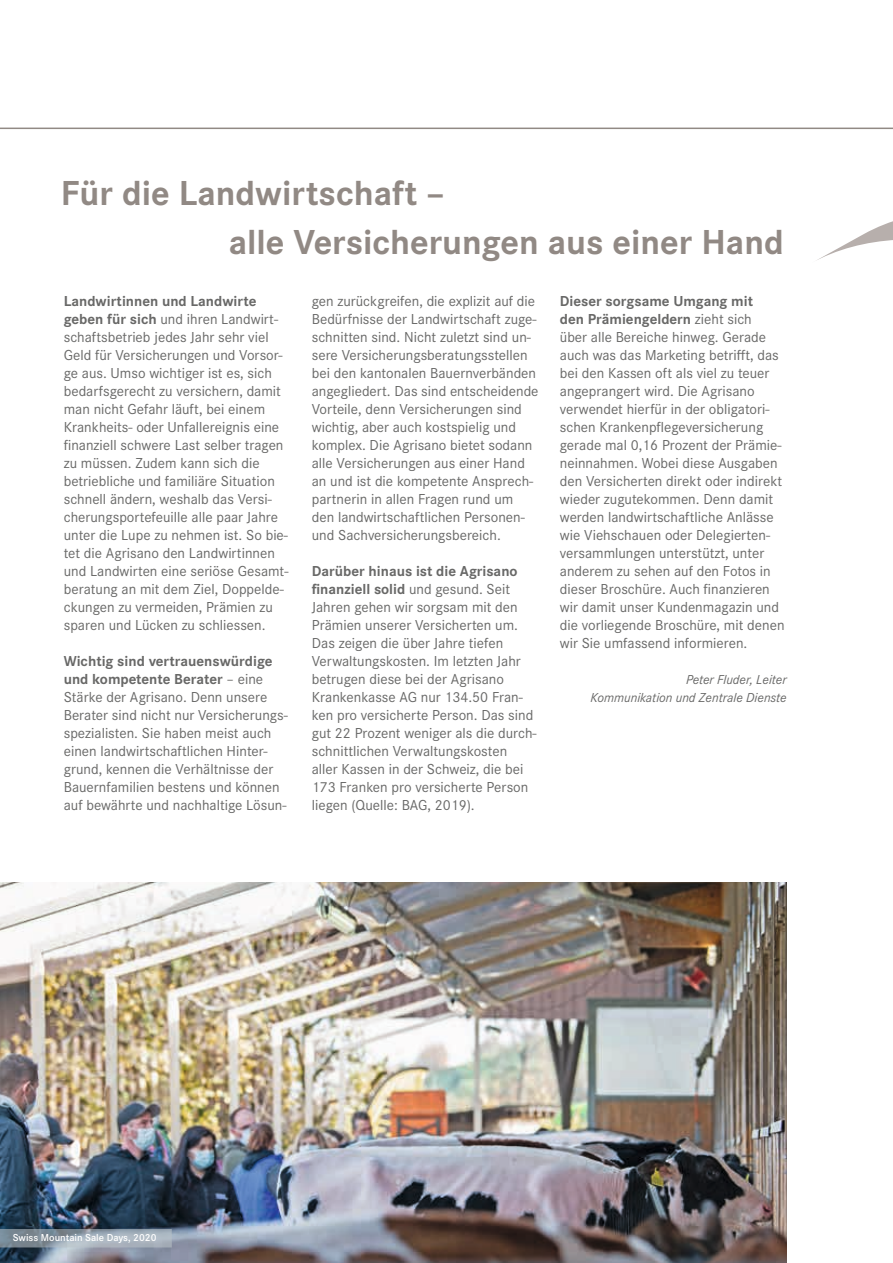
<style>
.page{position:relative;width:893px;height:1263px;background:#fff}
.page>*{position:absolute;margin:0;border:0;box-sizing:border-box;transform-origin:0 0}
.t1{font:700 36px/49.2px "Corporate S";color:#918984}
.t2{font:15px/18px "Corporate S";color:#686867}
.t3{font:italic 13.5px/18px "Corporate S";color:#686867;text-align:right}
.t4{font:600 10.5px "Corporate S";color:#fff}
.s1{font-weight:700}
</style>
<div class="page">
<img style="left:0;top:882px;width:787px;height:381px">
<svg style="left:817px;top:221px;width:76px;height:39px"></svg>
<hr style="left:0;top:128px;width:893px;height:1px;background:#918984">
<svg style="left:0;top:1229px;width:172px;height:18px;background:#94a1ac"></svg>
<h1 class="t1" style="left:229px;top:169px;width:557px;text-indent:-168px">Für die Landwirtschaft –<br>alle Versicherungen aus einer Hand</h1>
<p class="t2" style="left:64px;top:292px;width:226px"><span class="s1">Landwirtinnen und Landwirte geben für sich</span> und ihren Landwirt&shy;schaftsbetrieb jedes Jahr sehr viel Geld für Versicherungen und Vorsor&shy;ge aus. Umso wichtiger ist es, sich bedarfsgerecht zu versichern, damit man nicht Gefahr läuft, bei einem Krankheits- oder Unfallereignis eine finanziell schwere Last selber tragen zu müssen. Zudem kann sich die betriebliche und familiäre Situation schnell ändern, weshalb das Versi&shy;cherungsportefeuille alle paar Jahre unter die Lupe zu nehmen ist. So bie&shy;tet die Agrisano den Landwirtinnen und Landwirten eine seriöse Gesamt&shy;beratung an mit dem Ziel, Doppelde&shy;ckungen zu vermeiden, Prämien zu sparen und Lücken zu schliessen.</p>
<p class="t2" style="left:64px;top:652px;width:226px"><span class="s1">Wichtig sind vertrauenswürdige und kompetente Berater</span> – eine Stärke der Agrisano. Denn unsere Berater sind nicht nur Versicherungs&shy;spezialisten. Sie haben meist auch einen landwirtschaftlichen Hinter&shy;grund, kennen die Verhältnisse der Bauernfamilien bestens und können auf bewährte und nachhaltige Lösun-</p>
<p class="t2" style="left:312px;top:292px;width:228px">gen zurückgreifen, die explizit auf die Bedürfnisse der Landwirtschaft zuge&shy;schnitten sind. Nicht zuletzt sind un&shy;sere Versicherungsberatungsstellen bei den kantonalen Bauernverbänden angegliedert. Das sind entscheidende Vorteile, denn Versicherungen sind wichtig, aber auch kostspielig und komplex. Die Agrisano bietet sodann alle Versicherungen aus einer Hand an und ist die kompetente Ansprech&shy;partnerin in allen Fragen rund um den landwirtschaftlichen Personen&shy;und Sachversicherungsbereich.</p>
<p class="t2" style="left:312px;top:562px;width:226px"><span class="s1">Darüber hinaus ist die Agrisano finanziell solid</span> und gesund. Seit Jahren gehen wir sorgsam mit den Prämien unserer Versicherten um.<br>Das zeigen die über Jahre tiefen Verwaltungskosten. Im letzten Jahr betrugen diese bei der Agrisano Krankenkasse AG nur 134.50 Fran&shy;ken pro versicherte Person. Das sind gut 22 Prozent weniger als die durch&shy;schnittlichen Verwaltungskosten aller Kassen in der Schweiz, die bei 173 Franken pro versicherte Person liegen (Quelle: BAG, 2019).</p>
<p class="t2" style="left:560px;top:292px;width:226px"><span class="s1">Dieser sorgsame Umgang mit<br>den Prämiengeldern</span> zieht sich<br>über alle Bereiche hinweg. Gerade auch was das Marketing betrifft, das bei den Kassen oft als viel zu teuer angeprangert wird. Die Agrisano verwendet hierfür in der obligatori&shy;schen Krankenpflegeversicherung gerade mal 0,16 Prozent der Prämie&shy;neinnahmen. Wobei diese Ausgaben den Versicherten direkt oder indirekt wieder zugutekommen. Denn damit werden landwirtschaftliche Anlässe wie Viehschauen oder Delegierten&shy;versammlungen unterstützt, unter anderem zu sehen auf den Fotos in dieser Broschüre. Auch finanzieren wir damit unser Kundenmagazin und die vorliegende Broschüre, mit denen wir Sie umfassend informieren.</p>
<p class="t3" style="left:591px;top:671px;width:198px">Peter Fluder, Leiter<br>Kommunikation und Zentrale Dienste</p>
<p class="t4" style="left:13px;top:1232px;width:145px">Swiss Mountain Sale Days, 2020</p>
</div>
